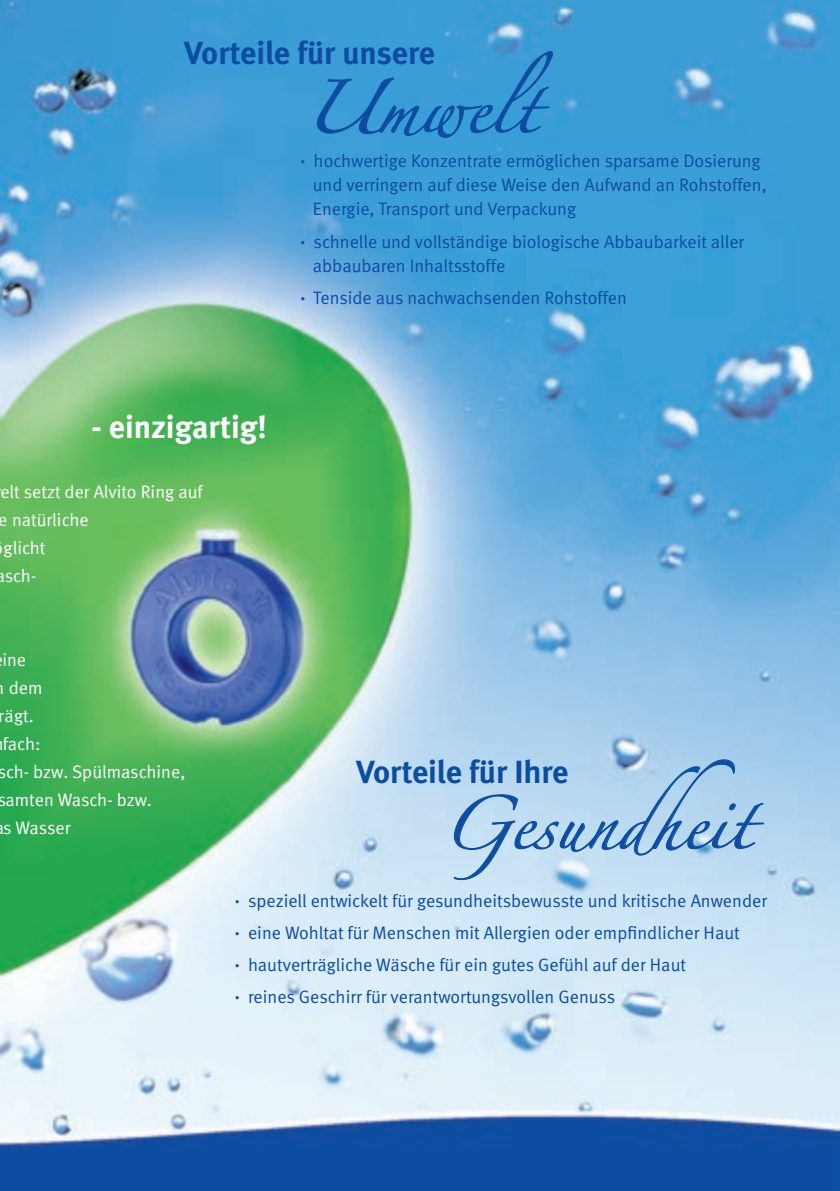
<style>
.page{position:relative;width:840px;height:1191px;background:#fff}
.page>*{position:absolute;margin:0;border:0;box-sizing:border-box;transform-origin:0 0}
.t1{font:48px "Zapfino";color:#0d4da1}
.t2{font:32px "Meta Bold LF";color:#0d4da1}
.t3{font:32px "Meta Bold LF";color:#fff}
.t4{font:18px/24px "Meta Normal LF";color:#0d4da1}
.t5{font:18px "Meta Normal LF";color:#fff}
</style>
<div class="page">
<img style="left:0;top:0;width:839px;height:1191px">
<svg style="left:453px;top:758px;width:311px;height:122px;background:#aecfeb"></svg>
<svg style="left:316px;top:50px;width:237px;height:88px;background:#3696d2"></svg>
<p class="t2" style="left:184px;top:33px;width:252px">Vorteile für unsere</p>
<p class="t1" style="left:303px;top:87px;width:250px">Umwelt</p>
<p class="t4" style="left:300px;top:149px;width:461px"><sup>.</sup> hochwertige Konzentrate ermöglichen sparsame Dosierung</p>
<p class="t4" style="left:312px;top:173px;width:455px">und verringern auf diese Weise den Aufwand an Rohstoffen,</p>
<p class="t4" style="left:312px;top:197px;width:265px">Energie, Transport und Verpackung</p>
<p class="t4" style="left:312px;top:229px;width:432px;text-indent:-12px"><sup>.</sup> schnelle und vollständige biologische Abbaubarkeit aller abbaubaren Inhaltsstoffe</p>
<p class="t4" style="left:300px;top:285px;width:328px"><sup>.</sup> Tenside aus nachwachsenden Rohstoffen</p>
<p class="t3" style="left:91px;top:407px;width:177px">- einzigartig!</p>
<p class="t5" style="left:0;top:481px;width:204px">elt setzt der Alvito Ring auf</p>
<p class="t5" style="left:-1px;top:509px;width:91px">e natürliche</p>
<p class="t5" style="left:4px;top:537px;width:43px">glicht</p>
<p class="t5" style="left:-4px;top:565px;width:42px">asch-</p>
<p class="t5" style="left:2px;top:649px;width:25px">ine</p>
<p class="t5" style="left:9px;top:677px;width:35px">dem</p>
<p class="t5" style="left:-1px;top:705px;width:36px">rägt.</p>
<p class="t5" style="left:3px;top:733px;width:39px">fach:</p>
<p class="t5" style="left:-2px;top:761px;width:189px">sch- bzw. Spülmaschine,</p>
<p class="t5" style="left:-3px;top:789px;width:156px">samten Wasch- bzw.</p>
<p class="t5" style="left:3px;top:817px;width:69px">s Wasser</p>
<p class="t1" style="left:441px;top:803px;width:312px">Gesundheit</p>
<p class="t2" style="left:356px;top:752px;width:213px">Vorteile für Ihre</p>
<p class="t4" style="left:235px;top:888px;width:533px"><sup>.</sup> speziell entwickelt für gesundheitsbewusste und kritische Anwender</p>
<p class="t4" style="left:235px;top:920px;width:506px"><sup>.</sup> eine Wohltat für Menschen mit Allergien oder empfindlicher Haut</p>
<p class="t4" style="left:235px;top:952px;width:452px"><sup>.</sup> hautverträgliche Wäsche für ein gutes Gefühl auf der Haut</p>
<p class="t4" style="left:235px;top:984px;width:382px"><sup>.</sup> reines Geschirr für verantwortungsvollen Genuss</p>
</div>
